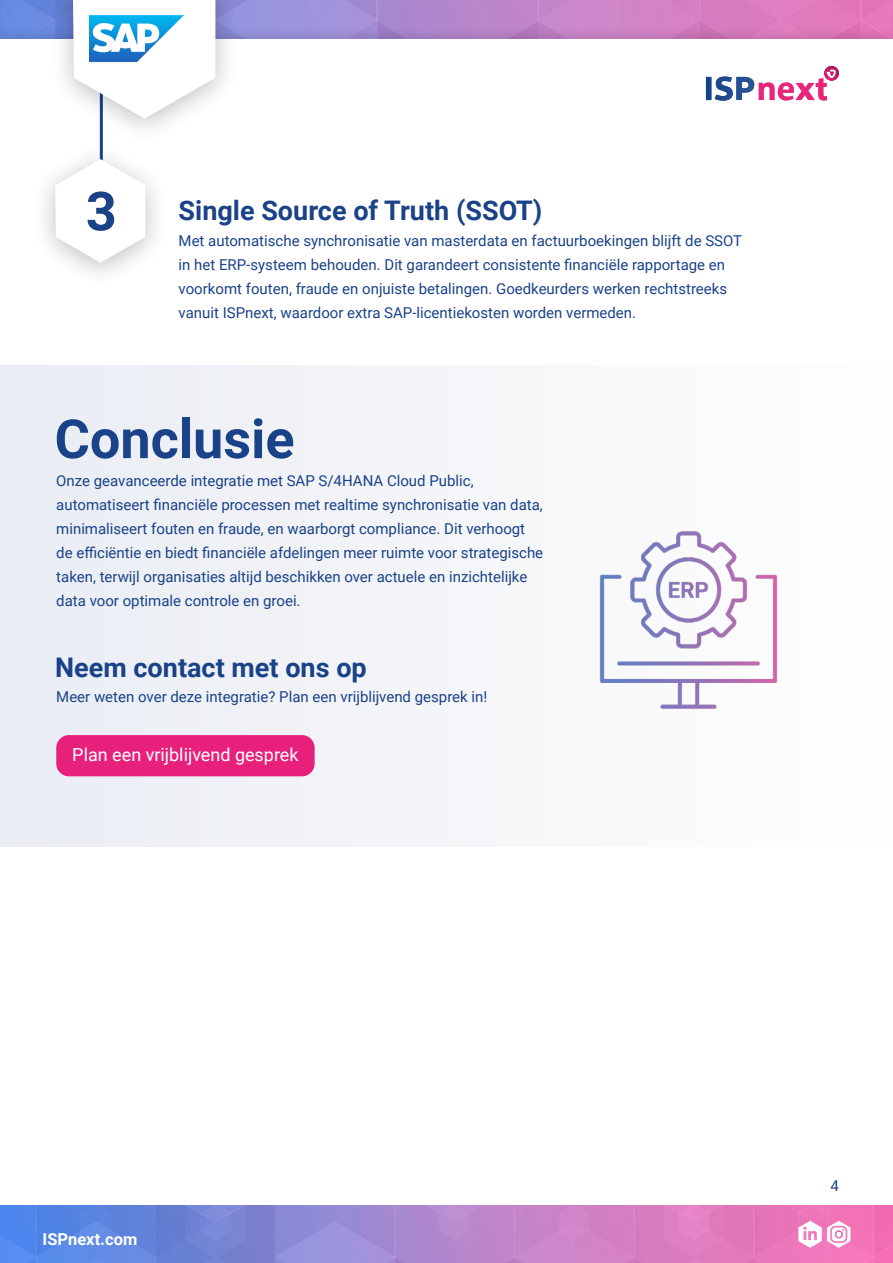
<style>
.page{position:relative;width:893px;height:1263px;background:#fff}
.page>*{position:absolute;margin:0;border:0;box-sizing:border-box;transform-origin:0 0}
.t1{font:700 54px "Roboto";color:#194288}
.t2{font:700 27px "Roboto";color:#194288}
.t3{font:18px "Roboto";color:#fff}
.t4{font:700 16.5px "Roboto";color:#fff}
.t5{font:15px/24px "Roboto";color:#194288}
</style>
<div class="page">
<div style="left:0;top:0;width:893px;height:41px;background:#000;opacity:.1"></div>
<div style="left:824px;top:66px;width:15px;height:15px;background:#b6185c;border-radius:7px"></div>
<svg style="left:706px;top:69px;width:130px;height:32px"></svg>
<div style="left:49px;top:0;width:190px;height:145px;background:#000;opacity:.25"></div>
<svg style="left:73px;top:0;width:142px;height:119px"></svg>
<img style="left:0;top:1205px;width:893px;height:58px">
<svg style="left:798px;top:1221px;width:52px;height:27px"></svg>
<div style="left:0;top:366px;width:893px;height:480px;background:#f4f5f8"></div>
<div style="left:56px;top:735px;width:259px;height:41px;background:#e7217b;border-radius:13px"></div>
<div style="left:32px;top:142px;width:137px;height:147px;background:#000;opacity:.25"></div>
<svg style="left:55px;top:159px;width:90px;height:104px"></svg>
<img style="left:600px;top:531px;width:178px;height:178px">
<img style="left:89px;top:2px;width:94px;height:83px">
<h1 class="t1" style="left:86px;top:173px;width:32px">3</h1>
<h2 class="t2" style="left:179px;top:192px;width:365px">Single Source of Truth (SSOT)</h2>
<p class="t5" style="left:179px;top:228px;width:565px">Met automatische synchronisatie van masterdata en factuurboekingen blijft de SSOT in het ERP-systeem behouden. Dit garandeert consistente financiële rapportage en voorkomt fouten, fraude en onjuiste betalingen. Goedkeurders werken rechtstreeks vanuit ISPnext, waardoor extra SAP-licentiekosten worden vermeden.</p>
<h1 class="t1" style="left:55px;top:401px;width:242px">Conclusie</h1>
<p class="t5" style="left:56px;top:468px;width:488px">Onze geavanceerde integratie met SAP S/4HANA Cloud Public, automatiseert financiële processen met realtime synchronisatie van data, minimaliseert fouten en fraude, en waarborgt compliance. Dit verhoogt de efficiëntie en biedt financiële afdelingen meer ruimte voor strategische taken, terwijl organisaties altijd beschikken over actuele en inzichtelijke data voor optimale controle en groei.</p>
<h2 class="t2" style="left:55px;top:648px;width:313px">Neem contact met ons op</h2>
<p class="t5" style="left:56px;top:684px;width:433px">Meer weten over deze integratie? Plan een vrijblijvend gesprek in!</p>
<p class="t3" style="left:72px;top:742px;width:228px">Plan een vrijblijvend gesprek</p>
<p class="t4" style="left:43px;top:1228px;width:96px">ISPnext.com</p>
<p class="t5" style="left:830px;top:1173px;width:10px">4</p>
</div>
